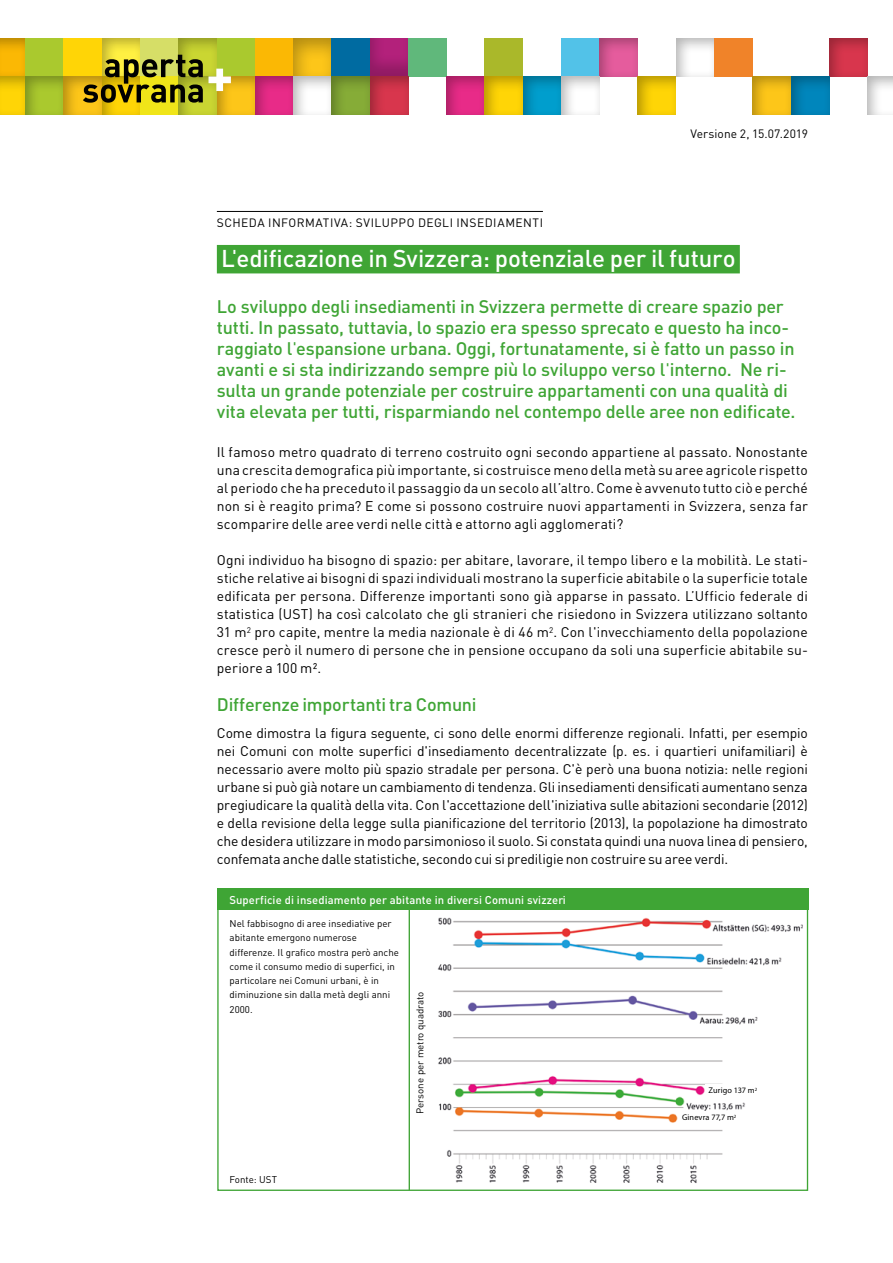
<style>
.page{position:relative;width:893px;height:1263px;background:#fff}
.page>*{position:absolute;margin:0;border:0;box-sizing:border-box;transform-origin:0 0}
.t1{font:500 24px "DIN";letter-spacing:-.005em;color:#fff}
.t2{font:500 18px/21px "DIN";letter-spacing:-.015em;color:#3fa535}
.t3{font:13.8px/18px "DIN";letter-spacing:.01em;color:#000;text-align:justify}
.t4{font:12px "DIN";letter-spacing:.035em;color:#000}
.t5{font:12px "DIN";letter-spacing:.005em;color:#000}
.t6{font:500 11.25px "DIN";letter-spacing:.01em;color:#fff}
.t7{font:9.75px/14.2px "DIN";color:#000}
.t8{font:8.25px "Myriad Pro";letter-spacing:.015em;color:#000}
.s1{font-weight:400}
</style>
<div class="page">
<div style="left:0;top:29px;width:38px;height:49px;background:#000;opacity:.3"></div>
<div style="left:26px;top:38px;width:38px;height:39px;background:#aac92e"></div>
<div style="left:64px;top:38px;width:38px;height:39px;background:#ffd506"></div>
<div style="left:87px;top:29px;width:66px;height:49px;background:#000;opacity:.3"></div>
<div style="left:140px;top:38px;width:39px;height:39px;background:#d6de67"></div>
<div style="left:164px;top:29px;width:66px;height:49px;background:#000;opacity:.3"></div>
<div style="left:217px;top:38px;width:38px;height:39px;background:#aac92e"></div>
<div style="left:255px;top:38px;width:38px;height:39px;background:#fbb804"></div>
<div style="left:279px;top:29px;width:66px;height:49px;background:#000;opacity:.3"></div>
<div style="left:332px;top:38px;width:38px;height:39px;background:#006ba1"></div>
<div style="left:355px;top:29px;width:66px;height:49px;background:#000;opacity:.2"></div>
<div style="left:408px;top:38px;width:38px;height:39px;background:#60b87b"></div>
<div style="left:485px;top:38px;width:38px;height:39px;background:#aab82a"></div>
<div style="left:561px;top:38px;width:39px;height:39px;background:#52c2e8"></div>
<div style="left:585px;top:29px;width:66px;height:49px;background:#000;opacity:.3"></div>
<div style="left:661px;top:29px;width:66px;height:49px;background:#000;opacity:.3"></div>
<div style="left:714px;top:38px;width:39px;height:39px;background:#f08329"></div>
<div style="left:814px;top:29px;width:66px;height:49px;background:#000;opacity:.3"></div>
<div style="left:0;top:66px;width:38px;height:51px;background:#000;opacity:.3"></div>
<div style="left:11px;top:66px;width:66px;height:51px;background:#000;opacity:.3"></div>
<div style="left:49px;top:66px;width:66px;height:51px;background:#000;opacity:.3"></div>
<div style="left:87px;top:66px;width:66px;height:51px;background:#000;opacity:.3"></div>
<div style="left:140px;top:77px;width:39px;height:38px;background:#f0e519"></div>
<div style="left:164px;top:66px;width:66px;height:51px;background:#000;opacity:.3"></div>
<div style="left:202px;top:66px;width:66px;height:51px;background:#000;opacity:.3"></div>
<div style="left:240px;top:66px;width:66px;height:51px;background:#000;opacity:.3"></div>
<div style="left:279px;top:66px;width:66px;height:51px;background:#000;opacity:.3"></div>
<div style="left:317px;top:66px;width:66px;height:51px;background:#000;opacity:.3"></div>
<div style="left:355px;top:66px;width:66px;height:51px;background:#000;opacity:.3"></div>
<div style="left:432px;top:66px;width:66px;height:51px;background:#000;opacity:.3"></div>
<div style="left:470px;top:66px;width:66px;height:51px;background:#000;opacity:.3"></div>
<div style="left:508px;top:66px;width:66px;height:51px;background:#000;opacity:.3"></div>
<div style="left:547px;top:66px;width:65px;height:51px;background:#000;opacity:.3"></div>
<div style="left:623px;top:66px;width:66px;height:51px;background:#000;opacity:.3"></div>
<div style="left:738px;top:66px;width:66px;height:51px;background:#000;opacity:.3"></div>
<div style="left:776px;top:66px;width:66px;height:51px;background:#000;opacity:.3"></div>
<div style="left:853px;top:66px;width:40px;height:51px;background:#000;opacity:.3"></div>
<svg style="left:83px;top:55px;width:150px;height:48px"></svg>
<hr style="left:217px;top:211px;width:326px;height:1px;background:#000">
<div style="left:217px;top:245px;width:523px;height:28px;background:#3fa535"></div>
<div style="left:217px;top:889px;width:591px;height:21px;background:#3fa535"></div>
<hr style="left:409px;top:906px;width:1px;height:284px;background:#3fa535">
<svg style="left:438px;top:917px;width:365px;height:266px"></svg>
<div style="left:705px;top:1084px;width:74px;height:16px;background:#fff"></div>
<div style="left:678px;top:1111px;width:73px;height:16px;background:#fff"></div>
<p class="t5" style="left:690px;top:126px;width:119px">Versione 2, 15.07.2019</p>
<p class="t4" style="left:217px;top:215px;width:328px">SCHEDA INFORMATIVA: SVILUPPO DEGLI INSEDIAMENTI</p>
<h1 class="t1" style="left:221px;top:243px;width:516px">L<span class="s1">'</span>edificazione in Svizzera: potenziale per il futuro</h1>
<p class="t2" style="left:217px;top:296px;width:580px">Lo sviluppo degli insediamenti in Svizzera permette di creare spazio per tutti. In passato, tuttavia, lo spazio era spesso sprecato e questo ha inco&shy;raggiato l<span class="s1">'</span>espansione urbana. Oggi, fortunatamente, si è fatto un passo in avanti e si sta indirizzando sempre più lo sviluppo verso l<span class="s1">'</span>interno. Ne ri&shy;sulta un grande potenziale per costruire appartamenti con una qualità di vita elevata per tutti, risparmiando nel contempo delle aree non edificate.</p>
<p class="t3" style="left:217px;top:443px;width:593px">Il famoso metro quadrato di terreno costruito ogni secondo appartiene al passato. Nonostante una crescita demografica più importante, si costruisce meno della metà su aree agricole rispetto al periodo che ha preceduto il passaggio da un secolo all’altro. Come è avvenuto tutto ciò e perché non si è reagito prima? E come si possono costruire nuovi appartamenti in Svizzera, senza far scomparire delle aree verdi nelle città e attorno agli agglomerati?</p>
<p class="t3" style="left:217px;top:551px;width:593px">Ogni individuo ha bisogno di spazio: per abitare, lavorare, il tempo libero e la mobilità. Le stati&shy;stiche relative ai bisogni di spazi individuali mostrano la superficie abitabile o la superficie totale edificata per persona. Differenze importanti sono già apparse in passato. L’Ufficio federale di statistica (UST) ha così calcolato che gli stranieri che risiedono in Svizzera utilizzano soltanto 31 m<sup>2</sup> pro capite, mentre la media nazionale è di 46 m<sup>2</sup>. Con l'invecchiamento della popolazione cresce però il numero di persone che in pensione occupano da soli una superficie abitabile su&shy;periore a 100 m².</p>
<h2 class="t2" style="left:217px;top:694px;width:261px">Differenze importanti tra Comuni</h2>
<p class="t3" style="left:217px;top:724px;width:593px">Come dimostra la figura seguente, ci sono delle enormi differenze regionali. Infatti, per esempio nei Comuni con molte superfici d'insediamento decentralizzate (p. es. i quartieri unifamiliari) è necessario avere molto più spazio stradale per persona. C'è però una buona notizia: nelle regioni urbane si può già notare un cambiamento di tendenza. Gli insediamenti densificati aumentano senza pregiudicare la qualità della vita. Con l'accettazione dell'iniziativa sulle abitazioni secondarie (2012) e della revisione della legge sulla pianificazione del territorio (2013), la popolazione ha dimostrato che desidera utilizzare in modo parsimonioso il suolo. Si constata quindi una nuova linea di pensiero, confemata anche dalle statistiche, secondo cui si prediligie non costruire su aree verdi.</p>
<p class="t6" style="left:229px;top:892px;width:338px">Superficie di insediamento per abitante in diversi Comuni svizzeri</p>
<p class="t6" style="left:229px;top:890px;width:370px">Siedlungsfläche pro Einwohner in verschiedenen Schweizer Gemeinden</p>
<p class="t7" style="left:230px;top:914px;width:163px">Beim Siedlungsflächenbedarf pro Einwohner bestehen riesige Unter&shy;schiede. Die Grafik zeigt aber auch, dass der durchschnittliche Flächen&shy;verbrauch insbesondere in den städtischen Gemeinden seit Mitte der</p>
<p class="t7" style="left:230px;top:916px;width:171px">Nel fabbisogno di aree insediative per abitante emergono numerose differenze. Il grafico mostra però anche come il consumo medio di superfici, in particolare nei Comuni urbani, è in diminuzione sin dalla metà degli anni<br>2000.</p>
<p class="t7" style="left:413px;top:1114px;width:124px;rotate:-90deg">Persone per metro quadrato</p>
<p class="t7" style="left:230px;top:1170px;width:52px">Quelle: BFS</p>
<p class="t7" style="left:230px;top:1172px;width:49px">Fonte: UST</p>
<p class="t8" style="left:709px;top:1085px;width:50px">Zurigo 137 m<sup>2</sup></p>
<p class="t8" style="left:682px;top:1112px;width:56px">Ginevra 77,7 m<sup>2</sup></p>
</div>
